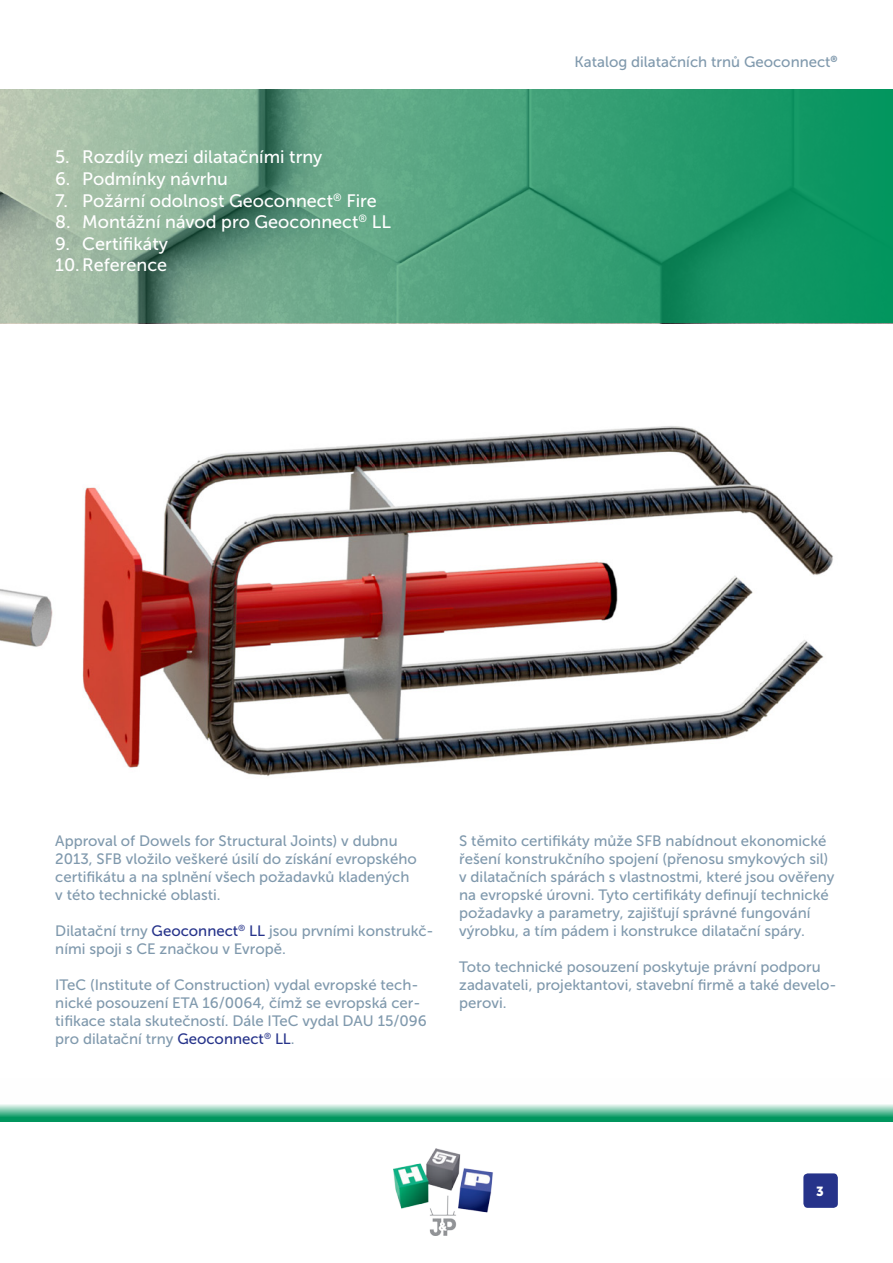
<style>
.page{position:relative;width:893px;height:1263px;background:#fff}
.page>*{position:absolute;margin:0;border:0;box-sizing:border-box;transform-origin:0 0}
.t1{font:18px/21.6px "Museo Sans 500";color:#fff}
.t2{font:15px/18px "Museo Sans 500";color:#8099ad}
.t3{font:13.2px "Museo Sans Cyrl 900";color:#fff}
.s1{color:#26338a}
</style>
<div class="page">
<svg style="left:0;top:89px;width:893px;height:234px;background:#52a27e"></svg>
<img style="left:0;top:589px;width:53px;height:58px">
<img style="left:82px;top:426px;width:751px;height:350px">
<img style="left:393px;top:1149px;width:100px;height:87px">
<svg style="left:0;top:1104px;width:893px;height:18px;background:#5cbb98"></svg>
<div style="left:802px;top:1172px;width:37px;height:37px;background:#26338a;border-radius:5px"></div>
<div style="left:801px;top:1171px;width:39px;height:39px;border:2px solid #fff;border-radius:5px"></div>
<p class="t1" style="left:55px;top:146px;width:269px">5. Rozdíly mezi dilatačními trny</p>
<p class="t1" style="left:55px;top:168px;width:174px">6. Podmínky návrhu</p>
<p class="t1" style="left:55px;top:190px;width:323px">7. Požární odolnost Geoconnect<sup>®</sup> Fire</p>
<p class="t1" style="left:55px;top:211px;width:337px">8. Montážní návod pro Geoconnect<sup>®</sup> LL</p>
<p class="t1" style="left:55px;top:233px;width:114px">9. Certifikáty<br>10.Reference</p>
<p class="t2" style="left:575px;top:52px;width:265px">Katalog dilatačních trnů Geoconnect<sup>®</sup></p>
<p class="t2" style="left:55px;top:832px;width:363px">Approval of Dowels for Structural Joints) v dubnu 2013, SFB vložilo veškeré úsilí do získání evropského certifikátu a na splnění všech požadavků kladených v této technické oblasti.</p>
<p class="t2" style="left:55px;top:922px;width:380px">Dilatační trny <span class="s1">Geoconnect</span><sup>®</sup> <span class="s1">LL</span> jsou prvními konstrukč&shy;ními spoji s CE značkou v Evropě.</p>
<p class="t2" style="left:55px;top:976px;width:373px">ITeC (Institute of Construction) vydal evropské tech&shy;nické posouzení ETA 16/0064, čímž se evropská cer&shy;tifikace stala skutečností. Dále ITeC vydal DAU 15/096 pro dilatační trny <span class="s1">Geoconnect</span><sup>®</sup> <span class="s1">LL</span>.</p>
<p class="t2" style="left:459px;top:832px;width:377px">S těmito certifikáty může SFB nabídnout ekonomické řešení konstrukčního spojení (přenosu smykových sil) v dilatačních spárách s vlastnostmi, které jsou ověřeny na evropské úrovni. Tyto certifikáty definují technické požadavky a parametry, zajišťují správné fungování výrobku, a tím pádem i konstrukce dilatační spáry.</p>
<p class="t2" style="left:459px;top:958px;width:379px">Toto technické posouzení poskytuje právní podporu zadavateli, projektantovi, stavební firmě a také develo&shy;perovi.</p>
<p class="t3" style="left:816px;top:1183px;width:9px">3</p>
</div>
